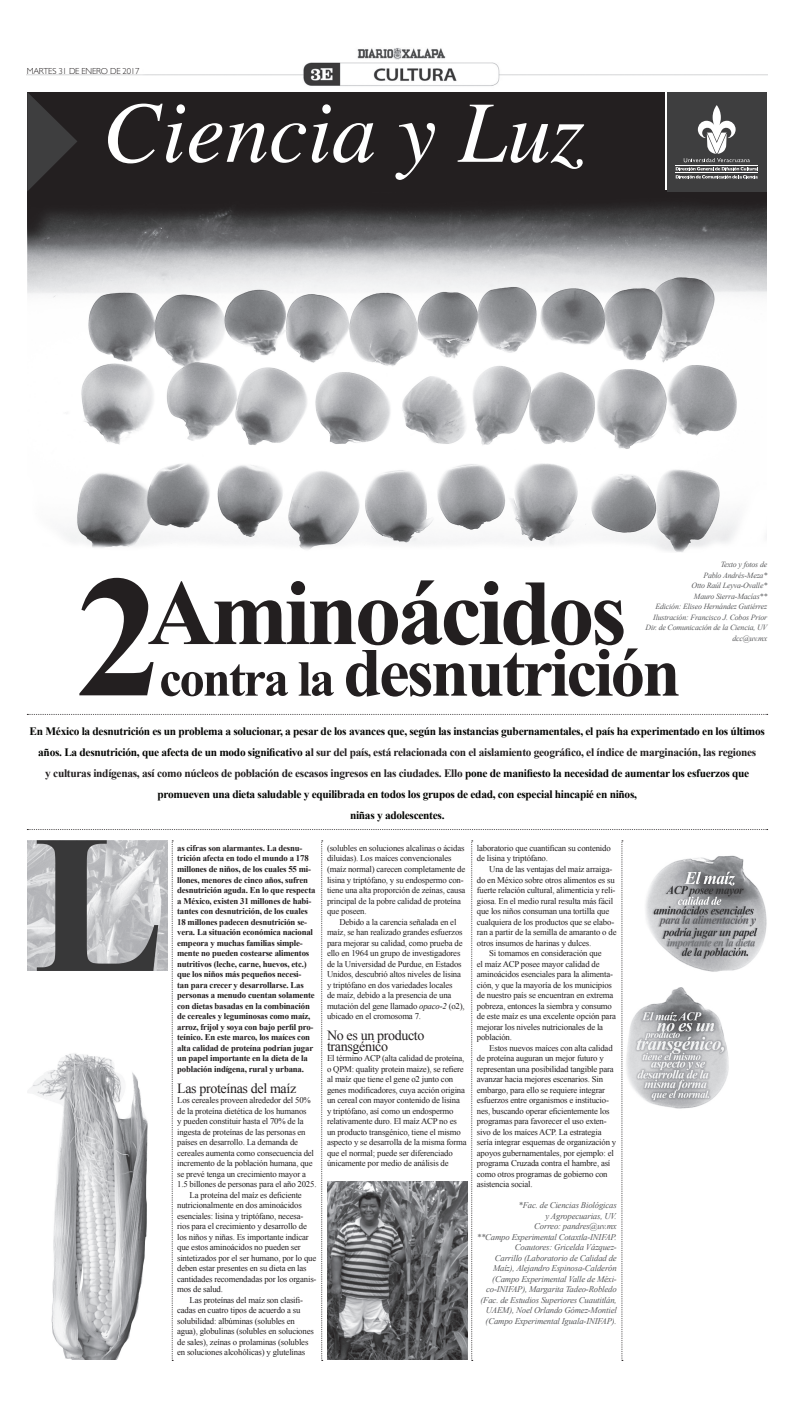
<style>
.page{position:relative;width:794px;height:1427px;background:#fff}
.page>*{position:absolute;margin:0;border:0;box-sizing:border-box;transform-origin:0 0}
.t1{font:14px/10.5px "Times New Roman";letter-spacing:-.025em;color:#231f20}
.t2{font:700 11.38px/21px "Times New Roman";letter-spacing:-.025em;color:#040503;text-align:center}
.t3{font:8.75px/10.5px "Times New Roman";letter-spacing:-.02em;color:#231f20}
.t4{font:700 8.75px/10.5px "Times New Roman";letter-spacing:-.02em;color:#231f20}
.t5{font:italic 8.75px/10.5px "Times New Roman";letter-spacing:-.02em;color:#57585a;text-align:right}
.t6{font:300 8.75px "Gill Sans";letter-spacing:-.025em;color:#231f20}
.t7{font:italic 7.88px/10.5px "Times New Roman";letter-spacing:-.02em;color:#57585a;text-align:right}
.s1{color:#231f20}
.s2{font-style:italic}
</style>
<div class="page">
<img style="left:27px;top:48px;width:740px;height:38px">
<img style="left:28px;top:1053px;width:120px;height:306px">
<img style="left:27px;top:191px;width:739px;height:361px">
<div style="left:27px;top:92px;width:638px;height:99px;background:#231f20"></div>
<svg style="left:27px;top:92px;width:50px;height:99px"></svg>
<div style="left:667px;top:92px;width:99px;height:100px;background:#3e3e3f"></div>
<svg style="left:675px;top:105px;width:83px;height:73px"></svg>
<hr style="left:675px;top:172px;width:83px;height:1px;background:#fff">
<hr style="left:675px;top:165px;width:83px;height:1px;background:#fff">
<svg style="left:108px;top:104px;width:198px;height:59px"></svg>
<svg style="left:322px;top:104px;width:9px;height:10px"></svg>
<svg style="left:312px;top:123px;width:62px;height:40px"></svg>
<svg style="left:395px;top:123px;width:40px;height:57px"></svg>
<svg style="left:457px;top:105px;width:127px;height:64px"></svg>
<svg style="left:79px;top:577px;width:599px;height:119px"></svg>
<img style="left:27px;top:840px;width:140px;height:130px">
<img style="left:626px;top:987px;width:103px;height:122px">
<img style="left:645px;top:855px;width:122px;height:117px">
<img style="left:327px;top:1181px;width:140px;height:178px">
<svg style="left:321px;top:840px;width:2px;height:520px"></svg>
<svg style="left:172px;top:840px;width:1px;height:520px"></svg>
<svg style="left:621px;top:840px;width:2px;height:520px"></svg>
<svg style="left:471px;top:840px;width:2px;height:520px"></svg>
<svg style="left:27px;top:714px;width:740px;height:1px"></svg>
<svg style="left:27px;top:829px;width:740px;height:1px"></svg>
<p class="t6" style="left:27px;top:64px;width:114px">MARTES 31 DE ENERO DE 2017</p>
<p class="t7" style="left:645px;top:559px;width:123px">Texto y fotos de<br>Pablo Andrés-Meza*<br>Otto Raúl Leyva-Ovalle*<br>Mauro Sierra-Macías**<br>Edición: Eliseo Hernández Gutiérrez<br>Ilustración: Francisco J. Cobos Prior<br>Dir. de Comunicación de la Ciencia, UV dcc@uv.mx</p>
<p class="t2" style="left:30px;top:720px;width:737px">En México la desnutrición es un problema a solucionar, a pesar de los avances que, según las instancias gubernamentales, el país ha experimentado en los últimos años. La desnutrición, que afecta de un modo significativo a<span class="s1">l sur del país, está relacionada con el aislamiento geográfico, el índice de marginación, las regiones<br>y culturas indígenas, así como núcleos de población de escasos ingresos en las ciudades. Ello</span> pone de manifiesto la necesidad de aumentar los esfuerzos que promueven una dieta saludable y equilibrada en todos los grupos de edad, con especial hincapié en niños,<br>niñas y adolescentes.</p>
<p class="t4" style="left:177px;top:842px;width:140px">as cifras son alarmantes. La desnu&shy;trición afecta en todo el mundo a 178 millones de niños, de los cuales 55 mi&shy;llones, menores de cinco años, sufren desnutrición aguda. En lo que respecta a México, existen 31 millones de habi&shy;tantes con desnutrición, de los cuales 18 millones padecen desnutrición se&shy;vera. La situación económica nacional empeora y muchas familias simple&shy;mente no pueden costearse alimentos nutritivos (leche, carne, huevos, etc.) que los niños más pequeños necesi&shy;tan para crecer y desarrollarse. Las personas a menudo cuentan solamente con dietas basadas en la combinación de cereales y leguminosas como maíz, arroz, frijol y soya con bajo perfil pro&shy;teínico. En este marco, los maíces con alta calidad de proteína podrían jugar un papel importante en la dieta de la población indígena, rural y urbana.</p>
<h1 class="t1" style="left:177px;top:1082px;width:121px">Las proteínas del maíz</h1>
<p class="t3" style="left:177px;top:1094px;width:135px">Los cereales proveen alrededor del 50%</p>
<p class="t3" style="left:177px;top:1105px;width:131px">de la proteína dietética de los humanos</p>
<p class="t3" style="left:177px;top:1115px;width:128px">y pueden constituir hasta el 70% de la</p>
<p class="t3" style="left:177px;top:1126px;width:130px">ingesta de proteínas de las personas en</p>
<p class="t3" style="left:177px;top:1136px;width:122px">países en desarrollo. La demanda de</p>
<p class="t3" style="left:177px;top:1147px;width:138px">cereales aumenta como consecuencia del</p>
<p class="t3" style="left:177px;top:1157px;width:137px">incremento de la población humana, que</p>
<p class="t3" style="left:177px;top:1168px;width:130px">se prevé tenga un crecimiento mayor a</p>
<p class="t3" style="left:177px;top:1178px;width:141px">1.5 billones de personas para el año 2025.</p>
<p class="t3" style="left:189px;top:1189px;width:114px">La proteína del maíz es deficiente</p>
<p class="t3" style="left:177px;top:1199px;width:126px">nutricionalmente en dos aminoácidos</p>
<p class="t3" style="left:177px;top:1210px;width:128px">esenciales: lisina y triptófano, necesa-</p>
<p class="t3" style="left:177px;top:1220px;width:131px">rios para el crecimiento y desarrollo de</p>
<p class="t3" style="left:177px;top:1231px;width:133px">los niños y niñas. Es importante indicar</p>
<p class="t3" style="left:177px;top:1241px;width:125px">que estos aminoácidos no pueden ser</p>
<p class="t3" style="left:177px;top:1252px;width:141px">sintetizados por el ser humano, por lo que</p>
<p class="t3" style="left:177px;top:1262px;width:131px">deben estar presentes en su dieta en las</p>
<p class="t3" style="left:177px;top:1273px;width:141px">cantidades recomendadas por los organis-</p>
<p class="t3" style="left:177px;top:1283px;width:47px">mos de salud.</p>
<p class="t3" style="left:189px;top:1294px;width:115px">Las proteínas del maíz son clasifi-</p>
<p class="t3" style="left:177px;top:1304px;width:125px">cadas en cuatro tipos de acuerdo a su</p>
<p class="t3" style="left:177px;top:1315px;width:119px">solubilidad: albúminas (solubles en</p>
<p class="t3" style="left:177px;top:1325px;width:138px">agua), globulinas (solubles en soluciones</p>
<p class="t3" style="left:177px;top:1336px;width:133px">de sales), zeínas o prolaminas (solubles</p>
<p class="t3" style="left:177px;top:1346px;width:129px">en soluciones alcohólicas) y glutelinas</p>
<p class="t3" style="left:327px;top:842px;width:140px">(solubles en soluciones alcalinas o ácidas diluidas). Los maíces convencionales (maíz normal) carecen completamente de lisina y triptófano, y su endospermo con&shy;tiene una alta proporción de zeínas, causa principal de la pobre calidad de proteína que poseen.</p>
<p class="t3" style="left:327px;top:916px;width:139px;text-indent:12px">Debido a la carencia señalada en el maíz, se han realizado grandes esfuerzos para mejorar su calidad, como prueba de ello en 1964 un grupo de investigadores de la Universidad de Purdue, en Estados Unidos, descubrió altos niveles de lisina y triptófano en dos variedades locales<br>de maíz, debido a la presencia de una mutación del gene llamado <span class="s2">opaco-2</span> (o2), ubicado en el cromosoma 7.</p>
<h1 class="t1" style="left:327px;top:1029px;width:99px">No es un producto transgénico</h1>
<p class="t3" style="left:327px;top:1052px;width:141px">El término ACP (alta calidad de proteína, o QPM: quality protein maize), se refiere al maíz que tiene el gene o2 junto con genes modificadores, cuya acción origina un cereal con mayor contenido de lisina<br>y triptófano, así como un endospermo relativamente duro. El maíz ACP no es un producto transgénico, tiene el mismo aspecto y se desarrolla de la misma forma que el normal; puede ser diferenciado únicamente por medio de análisis de</p>
<p class="t3" style="left:477px;top:842px;width:135px">laboratorio que cuantifican su contenido de lisina y triptófano.</p>
<p class="t3" style="left:489px;top:863px;width:124px">Una de las ventajas del maíz arraiga-</p>
<p class="t3" style="left:477px;top:874px;width:139px">do en México sobre otros alimentos es su</p>
<p class="t3" style="left:477px;top:884px;width:140px">fuerte relación cultural, alimenticia y reli-</p>
<p class="t3" style="left:477px;top:895px;width:138px">giosa. En el medio rural resulta más fácil</p>
<p class="t3" style="left:477px;top:905px;width:134px">que los niños consuman una tortilla que</p>
<p class="t3" style="left:477px;top:916px;width:139px">cualquiera de los productos que se elabo-</p>
<p class="t3" style="left:477px;top:926px;width:141px">ran a partir de la semilla de amaranto o de</p>
<p class="t3" style="left:477px;top:937px;width:116px">otros insumos de harinas y dulces.</p>
<p class="t3" style="left:489px;top:947px;width:114px">Si tomamos en consideración que</p>
<p class="t3" style="left:477px;top:958px;width:124px">el maíz ACP posee mayor calidad de</p>
<p class="t3" style="left:477px;top:968px;width:138px">aminoácidos esenciales para la alimenta-</p>
<p class="t3" style="left:477px;top:979px;width:137px">ción, y que la mayoría de los municipios</p>
<p class="t3" style="left:477px;top:989px;width:138px">de nuestro país se encuentran en extrema</p>
<p class="t3" style="left:477px;top:1000px;width:136px">pobreza, entonces la siembra y consumo</p>
<p class="t3" style="left:477px;top:1010px;width:141px">de este maíz es una excelente opción para</p>
<p class="t3" style="left:477px;top:1021px;width:128px">mejorar los niveles nutricionales de la</p>
<p class="t3" style="left:477px;top:1031px;width:37px">población.</p>
<p class="t3" style="left:489px;top:1042px;width:125px">Estos nuevos maíces con alta calidad</p>
<p class="t3" style="left:477px;top:1052px;width:128px">de proteína auguran un mejor futuro y</p>
<p class="t3" style="left:477px;top:1063px;width:138px">representan una posibilidad tangible para</p>
<p class="t3" style="left:477px;top:1073px;width:128px">avanzar hacia mejores escenarios. Sin</p>
<p class="t3" style="left:477px;top:1084px;width:130px">embargo, para ello se requiere integrar</p>
<p class="t3" style="left:477px;top:1094px;width:134px">esfuerzos entre organismos e institucio-</p>
<p class="t3" style="left:477px;top:1105px;width:134px">nes, buscando operar eficientemente los</p>
<p class="t3" style="left:477px;top:1115px;width:131px">programas para favorecer el uso exten-</p>
<p class="t3" style="left:477px;top:1126px;width:126px">sivo de los maíces ACP. La estrategia</p>
<p class="t3" style="left:477px;top:1136px;width:141px">sería integrar esquemas de organización y</p>
<p class="t3" style="left:477px;top:1147px;width:138px">apoyos gubernamentales, por ejemplo: el</p>
<p class="t3" style="left:477px;top:1157px;width:135px">programa Cruzada contra el hambre, así</p>
<p class="t3" style="left:477px;top:1168px;width:132px">como otros programas de gobierno con</p>
<p class="t3" style="left:477px;top:1178px;width:57px">asistencia social.</p>
<p class="t5" style="left:477px;top:1199px;width:141px">*Fac. de Ciencias Biológicas<br>y Agropecuarias, UV.<br>Correo: pandres@uv.mx<br>**Campo Experimental Cotaxtla-INIFAP.<br>Coautores: Gricelda Vázquez-<br>Carrillo (Laboratorio de Calidad de Maíz), Alejandro Espinosa-Calderón (Campo Experimental Valle de Méxi&shy;co-INIFAP), Margarita Tadeo-Robledo (Fac. de Estudios Superiores Cuautitlán, UAEM), Noel Orlando Gómez-Montiel (Campo Experimental Iguala-INIFAP).</p>
</div>
